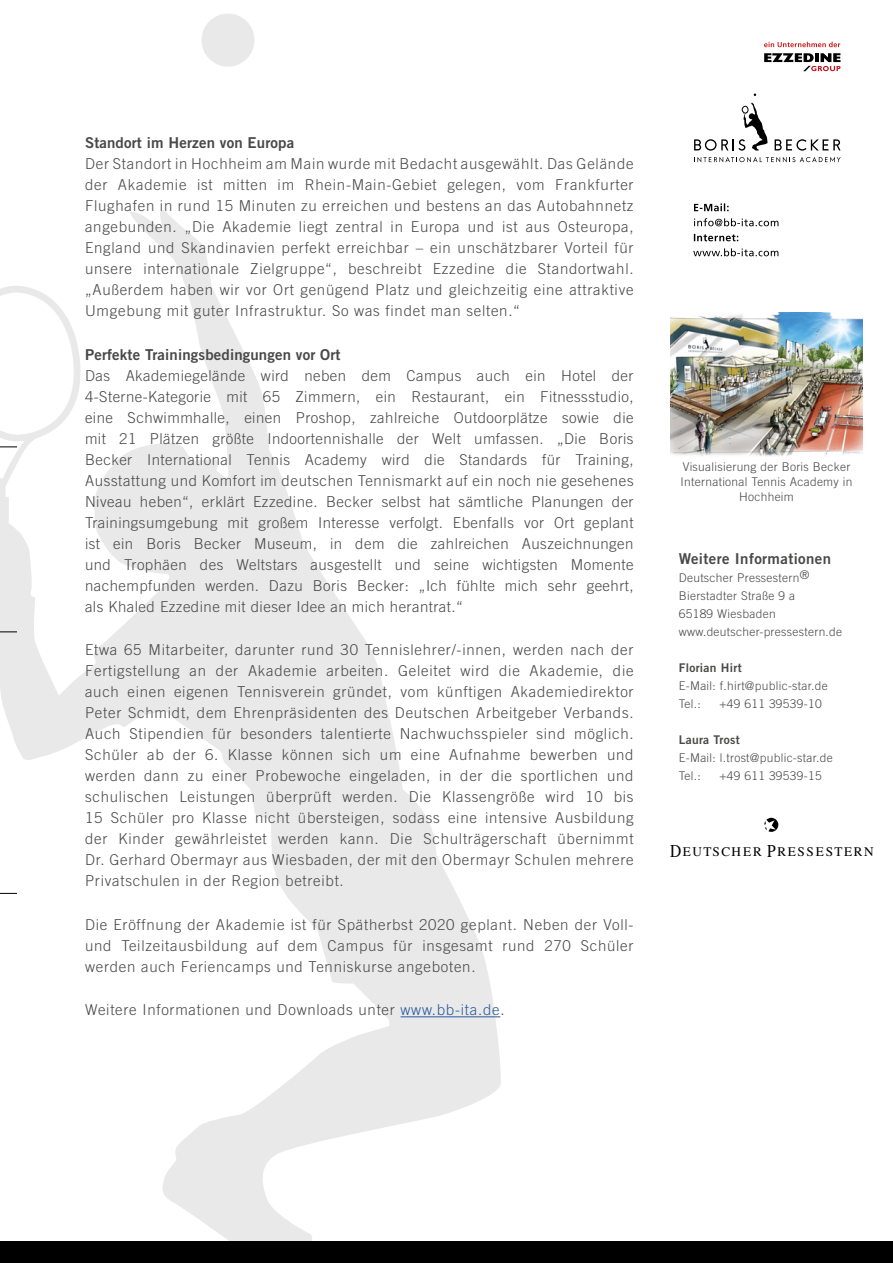
<style>
.page{position:relative;width:893px;height:1263px;background:#fff}
.page>*{position:absolute;margin:0;border:0;box-sizing:border-box;transform-origin:0 0}
.Fließtext_PM{font:300 15px/21px "Trade Gothic LT";letter-spacing:.05em;color:#494848;text-align:justify}
.Überschrift_Fließtex{font:15px "Trade Gothic LT Bold Two";letter-spacing:.01em;color:#494848}
.t1{font:15px "Trade Gothic LT Bold Two";letter-spacing:.025em;color:#494948}
.t2{font:13.2px "Times";letter-spacing:.12em;color:#000}
.t3{font:300 12px/18px "Trade Gothic LT";letter-spacing:.025em;color:#494948}
.Bildunterschrif{font:300 12px/15px "Trade Gothic LT";letter-spacing:.025em;color:#494848}
.s1{color:#275b9b}
.s2{font-family:"Trade Gothic LT Bold Two";font-weight:400}
.s3{font-size:18.15px}
</style>
<div class="page">
<svg style="left:0;top:210px;width:501px;height:1032px"></svg>
<div style="left:201px;top:14px;width:54px;height:53px;background:#e9e9e9;border-radius:50%"></div>
<svg style="left:0;top:286px;width:84px;height:257px"></svg>
<svg style="left:0;top:631px;width:17px;height:1px"></svg>
<svg style="left:0;top:893px;width:17px;height:1px"></svg>
<div style="left:0;top:1242px;width:893px;height:21px;background:#000"></div>
<svg style="left:693px;top:248px;width:85px;height:8px"></svg>
<svg style="left:694px;top:234px;width:44px;height:7px"></svg>
<svg style="left:694px;top:218px;width:84px;height:8px"></svg>
<svg style="left:694px;top:203px;width:35px;height:8px"></svg>
<svg style="left:775px;top:139px;width:66px;height:12px"></svg>
<svg style="left:694px;top:157px;width:147px;height:5px"></svg>
<svg style="left:694px;top:103px;width:74px;height:48px"></svg>
<svg style="left:764px;top:42px;width:76px;height:5px"></svg>
<svg style="left:764px;top:53px;width:76px;height:18px"></svg>
<hr style="left:401px;top:1016px;width:99px;height:1px;background:#275b9b">
<img style="left:670px;top:313px;width:193px;height:143px">
<svg style="left:764px;top:818px;width:14px;height:14px"></svg>
<p class="Überschrift_Fließtex" style="left:85px;top:134px;width:211px">Standort im Herzen von Europa</p>
<p class="Fließtext_PM" style="left:85px;top:153px;width:550px">Der Standort in Hochheim am Main wurde mit Bedacht ausgewählt. Das Gelände der Akademie ist mitten im Rhein-Main-Gebiet gelegen, vom Frankfurter Flughafen in rund 15 Minuten zu erreichen und bestens an das Autobahnnetz angebunden. „Die Akademie liegt zentral in Europa und ist aus Osteuropa, England und Skandinavien perfekt erreichbar – ein unschätzbarer Vorteil für unsere internationale Zielgruppe“, beschreibt Ezzedine die Standortwahl. „Außerdem haben wir vor Ort genügend Platz und gleichzeitig eine attraktive Umgebung mit guter Infrastruktur. So was findet man selten.“</p>
<p class="Überschrift_Fließtex" style="left:85px;top:345px;width:257px">Perfekte Trainingsbedingungen vor Ort</p>
<p class="Fließtext_PM" style="left:85px;top:365px;width:550px">Das Akademiegelände wird neben dem Campus auch ein Hotel der 4-Sterne-Kategorie mit 65 Zimmern, ein Restaurant, ein Fitnessstudio, eine Schwimmhalle, einen Proshop, zahlreiche Outdoorplätze sowie die mit 21 Plätzen größte Indoortennishalle der Welt umfassen. „Die Boris Becker International Tennis Academy wird die Standards für Training, Ausstattung und Komfort im deutschen Tennismarkt auf ein noch nie gesehenes Niveau heben“, erklärt Ezzedine. Becker selbst hat sämtliche Planungen der Trainingsumgebung mit großem Interesse verfolgt. Ebenfalls vor Ort geplant ist ein Boris Becker Museum, in dem die zahlreichen Auszeichnungen und Trophäen des Weltstars ausgestellt und seine wichtigsten Momente nachempfunden werden. Dazu Boris Becker: „Ich fühlte mich sehr geehrt, als Khaled Ezzedine mit dieser Idee an mich herantrat.“</p>
<p class="Fließtext_PM" style="left:85px;top:639px;width:550px">Etwa 65 Mitarbeiter, darunter rund 30 Tennislehrer/-innen, werden nach der Fertigstellung an der Akademie arbeiten. Geleitet wird die Akademie, die auch einen eigenen Tennisverein gründet, vom künftigen Akademiedirektor Peter Schmidt, dem Ehrenpräsidenten des Deutschen Arbeitgeber Verbands.<br>Auch Stipendien für besonders talentierte Nachwuchsspieler sind möglich.<br>Schüler ab der 6. Klasse können sich um eine Aufnahme bewerben und werden dann zu einer Probewoche eingeladen, in der die sportlichen und schulischen Leistungen überprüft werden. Die Klassengröße wird 10 bis 15 Schüler pro Klasse nicht übersteigen, sodass eine intensive Ausbildung der Kinder gewährleistet werden kann. Die Schulträgerschaft übernimmt Dr. Gerhard Obermayr aus Wiesbaden, der mit den Obermayr Schulen mehrere Privatschulen in der Region betreibt.</p>
<p class="Fließtext_PM" style="left:85px;top:914px;width:550px">Die Eröffnung der Akademie ist für Spätherbst 2020 geplant. Neben der Voll&shy;und Teilzeitausbildung auf dem Campus für insgesamt rund 270 Schüler werden auch Feriencamps und Tenniskurse angeboten.</p>
<p class="Fließtext_PM" style="left:85px;top:999px;width:421px">Weitere Informationen und Downloads unter <span class="s1">www.bb-ita.de</span>.</p>
<p class="Bildunterschrif" style="left:681px;top:459px;width:173px">Visualisierung der Boris Becker<br>International Tennis Academy in</p>
<p class="Bildunterschrif" style="left:739px;top:489px;width:56px">Hochheim</p>
<p class="t1" style="left:679px;top:549px;width:154px">Weitere Informationen</p>
<p class="t3" style="left:679px;top:568px;width:132px">Deutscher Pressestern®</p>
<p class="t3" style="left:679px;top:586px;width:118px">Bierstadter Straße 9 a<br>65189 Wiesbaden</p>
<p class="t3" style="left:679px;top:622px;width:165px">www.deutscher-pressestern.de</p>
<p class="t3" style="left:679px;top:658px;width:151px"><span class="s2">Florian Hirt<br></span>E-Mail: f.hirt@public-star.de</p>
<p class="t3" style="left:679px;top:694px;width:24px">Tel.:</p>
<p class="t3" style="left:719px;top:694px;width:104px">+49 611 39539-10</p>
<p class="t3" style="left:679px;top:730px;width:156px"><span class="s2">Laura Trost<br></span>E-Mail: l.trost@public-star.de</p>
<p class="t3" style="left:679px;top:766px;width:24px">Tel.:</p>
<p class="t3" style="left:719px;top:766px;width:104px">+49 611 39539-15</p>
<p class="t2" style="left:670px;top:839px;width:205px"><span class="s3">D</span>EUTSCHER <span class="s3">P</span>RESSESTERN</p>
</div>
